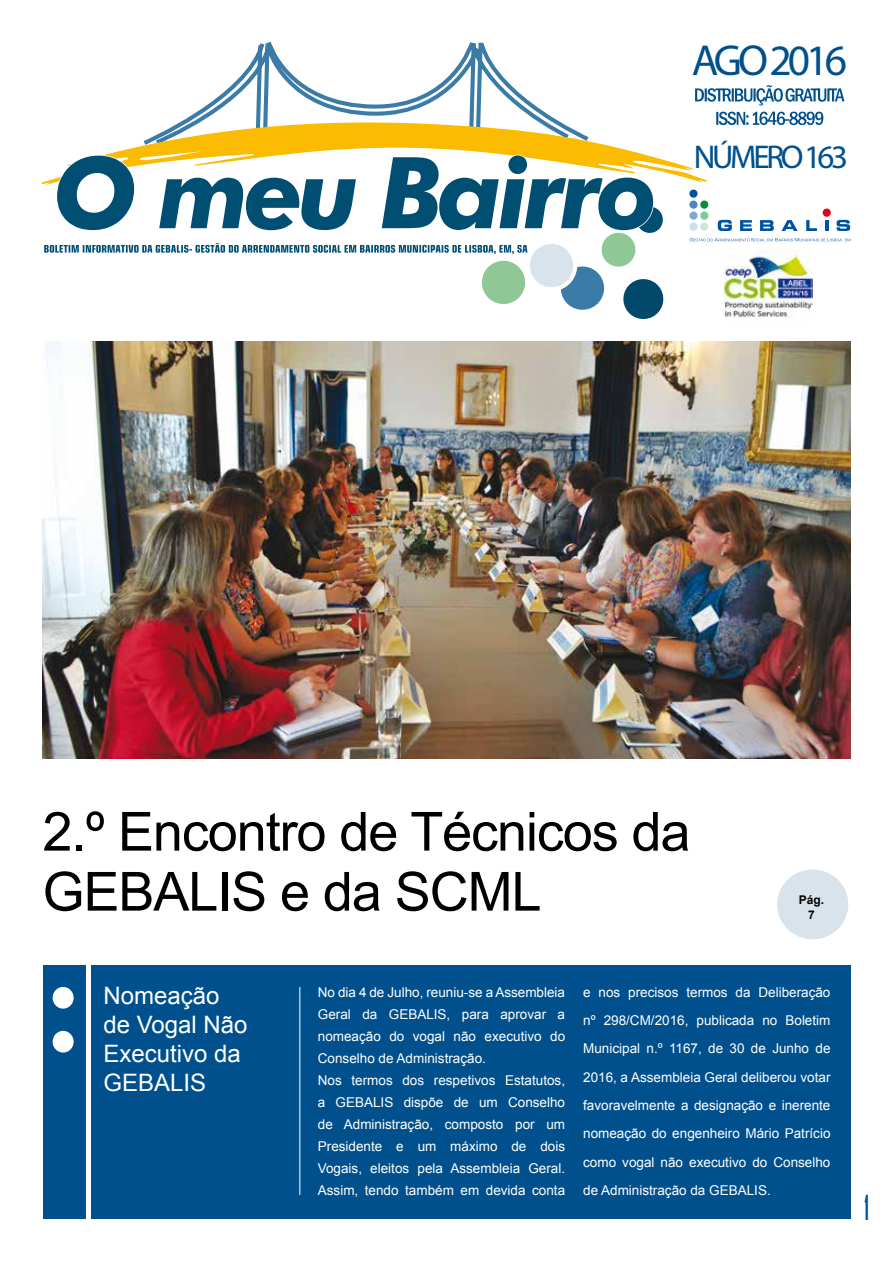
<style>
.page{position:relative;width:893px;height:1263px;background:#fff}
.page>*{position:absolute;margin:0;border:0;box-sizing:border-box;transform-origin:0 0}
.t1{font:54px/60px "Arial";letter-spacing:-.02em;color:#000}
.t2{font:43.5px "Myriad Pro";letter-spacing:-.09em;color:#00508e}
.t3{font:33px "Myriad Pro";letter-spacing:-.1em;color:#00508e}
.t4{font:33px "Agency FB";color:#00508e}
.t5{font:24px/28.8px "Arial";color:#fff}
.t6{font:13.5px/22px "Arial";color:#fff}
.t7{font:700 12px/15px "Arial";color:#000;text-align:center}
</style>
<div class="page">
<svg style="left:695px;top:85px;width:149px;height:20px"></svg>
<svg style="left:716px;top:112px;width:107px;height:13px"></svg>
<div style="left:689px;top:189px;width:8px;height:9px;background:#00539f;border-radius:50%"></div>
<div style="left:689px;top:201px;width:8px;height:8px;background:#4d87bc;border-radius:50%"></div>
<div style="left:700px;top:201px;width:8px;height:8px;background:#009534;border-radius:50%"></div>
<div style="left:689px;top:212px;width:8px;height:8px;background:#80a9cf;border-radius:50%"></div>
<div style="left:700px;top:212px;width:8px;height:8px;background:#80ca9a;border-radius:50%"></div>
<div style="left:689px;top:223px;width:8px;height:8px;background:#ccddec;border-radius:50%"></div>
<div style="left:700px;top:223px;width:8px;height:8px;background:#ccead6;border-radius:50%"></div>
<svg style="left:718px;top:220px;width:14px;height:11px"></svg>
<svg style="left:740px;top:220px;width:12px;height:11px"></svg>
<svg style="left:760px;top:220px;width:14px;height:11px"></svg>
<svg style="left:781px;top:220px;width:17px;height:11px"></svg>
<svg style="left:806px;top:220px;width:11px;height:11px"></svg>
<svg style="left:825px;top:220px;width:3px;height:11px"></svg>
<svg style="left:837px;top:220px;width:13px;height:11px"></svg>
<div style="left:823px;top:209px;width:8px;height:8px;background:#e2001a;border-radius:50%"></div>
<svg style="left:690px;top:238px;width:160px;height:4px"></svg>
<svg style="left:189px;top:42px;width:363px;height:75px"></svg>
<svg style="left:41px;top:117px;width:666px;height:67px"></svg>
<svg style="left:44px;top:151px;width:628px;height:168px"></svg>
<svg style="left:777px;top:869px;width:72px;height:71px"></svg>
<img style="left:724px;top:249px;width:88px;height:69px">
<div style="left:91px;top:965px;width:759px;height:253px;background:#00508e"></div>
<div style="left:43px;top:965px;width:42px;height:253px;background:#00508e"></div>
<div style="left:53px;top:987px;width:21px;height:22px;background:#fff;border-radius:50%"></div>
<div style="left:53px;top:1031px;width:21px;height:21px;background:#fff;border-radius:50%"></div>
<hr style="left:299px;top:987px;width:1px;height:208px;background:#fff">
<img style="left:43px;top:341px;width:807px;height:418px">
<h2 class="t2" style="left:692px;top:34px;width:157px">AGO 2016</h2>
<h3 class="t3" style="left:694px;top:137px;width:156px">NÚMERO 163</h3>
<h1 class="t1" style="left:43px;top:802px;width:649px">2.º Encontro de Técnicos da<br>GEBALIS e da SCML</h1>
<p class="t7" style="left:799px;top:893px;width:27px">Pág.<br>7</p>
<h3 class="t5" style="left:103px;top:982px;width:146px">Nomeação de Vogal Não<br>Executivo da<br>GEBALIS</h3>
<p class="t6" style="left:318px;top:981px;width:249px">No dia 4 de Julho, reuniu-se a Assembleia Geral da GEBALIS, para aprovar a nomeação do vogal não executivo do Conselho de Administração.<br>Nos termos dos respetivos Estatutos, a GEBALIS dispõe de um Conselho de Administração, composto por um Presidente e um máximo de dois Vogais, eleitos pela Assembleia Geral.<br>Assim, tendo também em devida conta</p>
<p class="t6" style="left:583px;top:978px;width:249px;line-height:28.3px;text-align:justify">e nos precisos termos da Deliberação nº 298/CM/2016, publicada no Boletim Municipal n.º 1167, de 30 de Junho de 2016, a Assembleia Geral deliberou votar favoravelmente a designação e inerente nomeação do engenheiro Mário Patrício como vogal não executivo do Conselho de Administração da GEBALIS.</p>
<h3 class="t4" style="left:863px;top:1188px;width:8px">1</h3>
</div>
